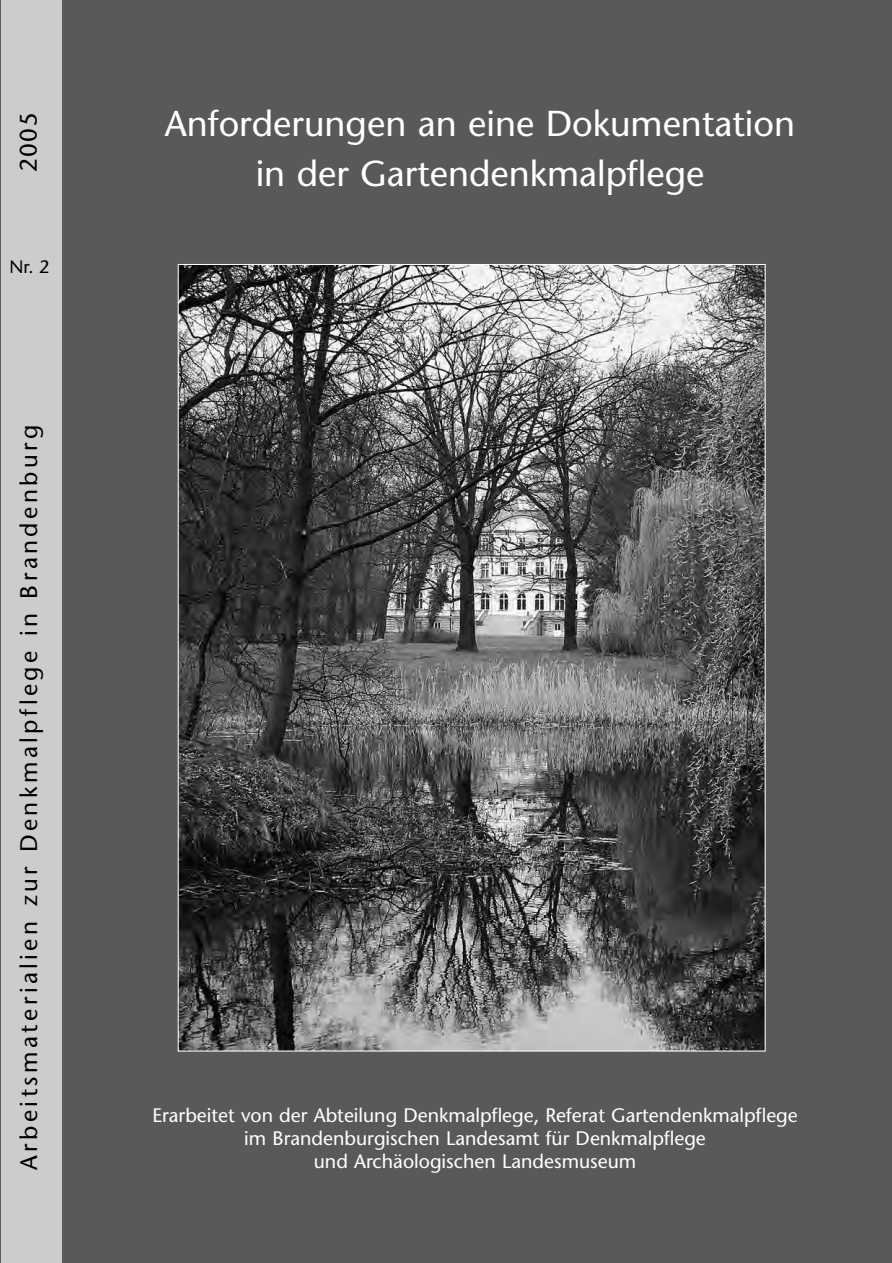
<style>
.page{position:relative;width:892px;height:1263px;background:#fff}
.page>*{position:absolute;margin:0;border:0;box-sizing:border-box;transform-origin:0 0}
.t1{font:36px/49.5px "Stone Sans";color:#fff;text-align:center}
.t2{font:24px "Stone Sans";letter-spacing:.145em;color:#000}
.t3{font:19.5px/23.4px "Stone Sans";color:#fff;text-align:center}
.t4{font:18px "Stone Sans";color:#000}
</style>
<div class="page">
<div style="left:8px;top:1px;width:884px;height:1262px;background:#595959"></div>
<div style="left:0;top:1px;width:61px;height:1262px;background:#ccc"></div>
<img style="left:180px;top:266px;width:584px;height:783px">
<hr style="left:0;top:1px;width:1px;height:1262px;background:#595959">
<p class="t2" style="left:19px;top:172px;width:61px;rotate:-90deg">2005</p>
<p class="t4" style="left:9px;top:259px;width:42px">Nr. 2</p>
<p class="t2" style="left:19px;top:1170px;width:747px;rotate:-90deg">Arbeitsmaterialien zur Denkmalpflege in Brandenburg</p>
<h1 class="t1" style="left:165px;top:103px;width:632px">Anforderungen an eine Dokumentation in der Gartendenkmalpflege</h1>
<p class="t3" style="left:152px;top:1105px;width:647px">Erarbeitet von der Abteilung Denkmalpflege, Referat Gartendenkmalpflege im Brandenburgischen Landesamt für Denkmalpflege<br>und Archäologischen Landesmuseum</p>
</div>
